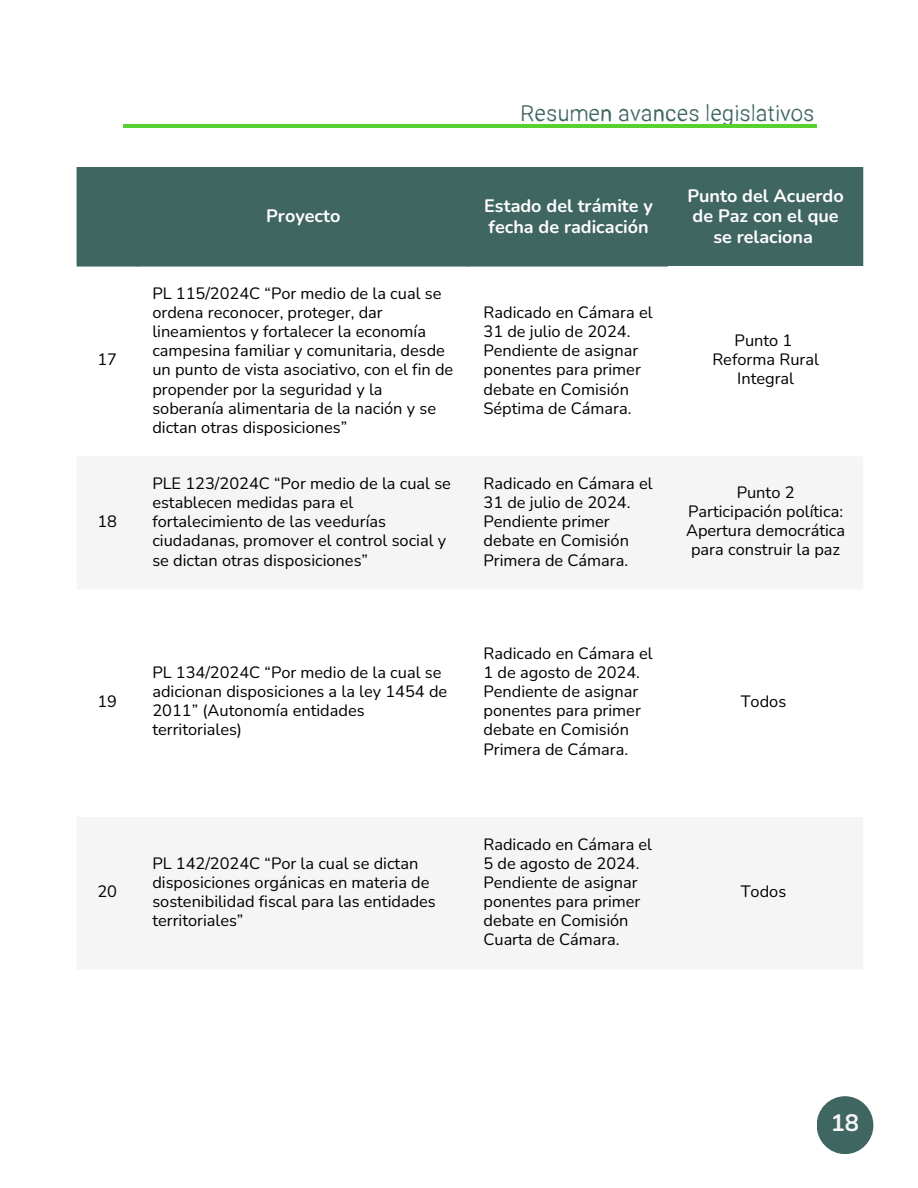
<style>
.page{position:relative;width:918px;height:1188px;background:#fff}
.page>*{position:absolute;margin:0;border:0;box-sizing:border-box;transform-origin:0 0}
.t1{font:700 23.7px "Nunito";color:#f5f5f5}
.t2{font:300 22.5px "Ramona";color:#406661}
.t3{font:700 18px/20.2px "Nunito";color:#fff}
.t4{font:16.35px/19.2px "Nunito";color:#000}
</style>
<div class="page">
<div style="left:817px;top:1096px;width:56px;height:58px;background:#406661;border-radius:50%"></div>
<hr style="left:123px;top:124px;width:694px;height:4px;background:#57d131">
<div style="left:77px;top:167px;width:786px;height:100px;background:#406661"></div>
<div style="left:668px;top:266px;width:195px;height:191px;background:#fff"></div>
<p class="t4" style="left:97px;top:350px;width:21px">17</p>
<p class="t4" style="left:97px;top:512px;width:21px">18</p>
<p class="t4" style="left:97px;top:692px;width:21px">19</p>
<p class="t4" style="left:97px;top:882px;width:21px">20</p>
<h1 class="t2" style="left:520px;top:104px;width:296px">Resumen avances legislativos</h1>
<p class="t3" style="left:266px;top:206px;width:76px">Proyecto</p>
<p class="t3" style="left:484px;top:196px;width:170px">Estado del trámite y fecha de radicación</p>
<p class="t3" style="left:687px;top:186px;width:158px;text-align:center">Punto del Acuerdo de Paz con el que se relaciona</p>
<p class="t4" style="left:152px;top:284px;width:302px">PL 115/2024C “Por medio de la cual se ordena reconocer, proteger, dar lineamientos y fortalecer la economía campesina familiar y comunitaria, desde un punto de vista asociativo, con el fin de propender por la seguridad y la soberanía alimentaria de la nación y se dictan otras disposiciones”</p>
<p class="t4" style="left:484px;top:303px;width:171px">Radicado en Cámara el<br>31 de julio de 2024.<br>Pendiente de asignar ponentes para primer debate en Comisión<br>Séptima de Cámara.</p>
<p class="t4" style="left:735px;top:331px;width:59px">Punto 1</p>
<p class="t4" style="left:712px;top:350px;width:108px;text-align:center">Reforma Rural<br>Integral</p>
<p class="t4" style="left:152px;top:474px;width:300px">PLE 123/2024C “Por medio de la cual se establecen medidas para el fortalecimiento de las veedurías ciudadanas, promover el control social y se dictan otras disposiciones”</p>
<p class="t4" style="left:484px;top:474px;width:171px">Radicado en Cámara el<br>31 de julio de 2024.<br>Pendiente primer debate en Comisión<br>Primera de Cámara.</p>
<p class="t4" style="left:737px;top:483px;width:59px">Punto 2</p>
<p class="t4" style="left:686px;top:502px;width:161px;text-align:center">Participación política:<br>Apertura democrática para construir la paz</p>
<p class="t4" style="left:152px;top:663px;width:296px">PL 134/2024C “Por medio de la cual se adicionan disposiciones a la ley 1454 de<br>2011” (Autonomía entidades territoriales)</p>
<p class="t4" style="left:152px;top:854px;width:285px">PL 142/2024C “Por la cual se dictan disposiciones orgánicas en materia de sostenibilidad fiscal para las entidades territoriales”</p>
<p class="t4" style="left:484px;top:644px;width:171px">Radicado en Cámara el<br>1 de agosto de 2024.<br>Pendiente de asignar ponentes para primer debate en Comisión<br>Primera de Cámara.</p>
<p class="t4" style="left:484px;top:835px;width:170px">Radicado en Cámara el<br>5 de agosto de 2024.<br>Pendiente de asignar ponentes para primer debate en Comisión<br>Cuarta de Cámara.</p>
<p class="t4" style="left:741px;top:692px;width:47px">Todos</p>
<p class="t4" style="left:741px;top:882px;width:47px">Todos</p>
<p class="t1" style="left:831px;top:1107px;width:30px">18</p>
</div>
